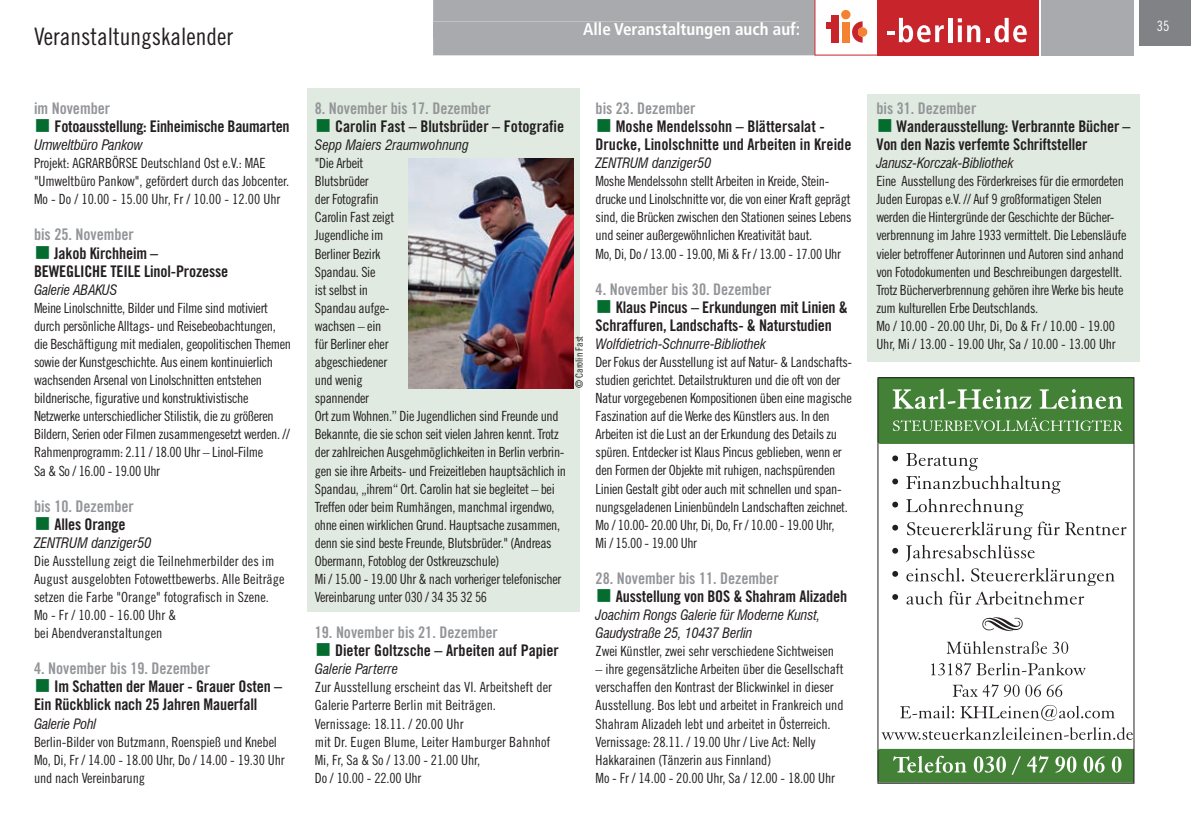
<style>
.page{position:relative;width:1191px;height:840px;background:#fff}
.page>*{position:absolute;margin:0;border:0;box-sizing:border-box;transform-origin:0 0}
.t1{font:24px "Trade Gothic Cond Eighteen";color:#231f20}
.t2{font:700 condensed 17px "Frutiger";color:#fff}
.t3{font:16px/18px "Trade Gothic Bold Cond Twenty";letter-spacing:-.01em;color:#231f20}
.t4{font:16px "Trade Gothic Bold Cond Twenty";color:#939598}
.t5{font:italic condensed 14.2px "Swiss 721 BT";color:#231f20}
.t6{font:14.2px "Trade Gothic Cond Eighteen";color:#fff}
.t7{font:14px/18px "Trade Gothic Cond Eighteen";letter-spacing:-.025em;color:#231f20}
.t8{font:14px/18px "Trade Gothic Cond Eighteen";color:#231f20}
.t9{font:italic condensed 14px/18px "Swiss 721 BT";letter-spacing:-.01em;color:#231f20}
.t10{font:10px "Trade Gothic Cond Eighteen";color:#231f20}
</style>
<div class="page">
<div style="left:1140px;top:0;width:51px;height:45px;background:#808285"></div>
<div style="left:877px;top:0;width:161px;height:55px;background:#c8242b"></div>
<svg style="left:887px;top:18px;width:56px;height:24px"></svg>
<hr style="left:948px;top:18px;width:4px;height:24px;background:#fff">
<svg style="left:957px;top:18px;width:69px;height:24px"></svg>
<div style="left:841px;top:10px;width:9px;height:9px;background:#f48232;border-radius:50%"></div>
<svg style="left:852px;top:21px;width:10px;height:22px"></svg>
<div style="left:831px;top:15px;width:8px;height:28px;background:#c8242b"></div>
<div style="left:826px;top:22px;width:8px;height:6px;background:#c8242b"></div>
<div style="left:842px;top:22px;width:7px;height:21px;background:#f48232"></div>
<div style="left:858px;top:27px;width:9px;height:10px;background:#f48232;border-radius:50%"></div>
<div style="left:433px;top:0;width:381px;height:55px;background:#a8aaad"></div>
<div style="left:433px;top:22px;width:366px;height:16px;background:#a8aaad"></div>
<hr style="left:814px;top:55px;width:63px;height:1px;background:#c8242b">
<div style="left:1041px;top:0;width:93px;height:55px;background:#a8aaad"></div>
<hr style="left:814px;top:0;width:1px;height:55px;background:#c8242b">
<div style="left:867px;top:94px;width:273px;height:268px;background:#e0eae0"></div>
<div style="left:308px;top:88px;width:272px;height:523px;background:#e0eae0"></div>
<svg style="left:879px;top:379px;width:253px;height:64px;background:#59904e"></svg>
<svg style="left:947px;top:641px;width:121px;height:12px"></svg>
<svg style="left:931px;top:662px;width:154px;height:13px"></svg>
<svg style="left:952px;top:684px;width:46px;height:12px"></svg>
<svg style="left:1004px;top:684px;width:15px;height:12px"></svg>
<svg style="left:1025px;top:684px;width:37px;height:12px"></svg>
<svg style="left:900px;top:705px;width:54px;height:13px"></svg>
<svg style="left:960px;top:705px;width:154px;height:15px"></svg>
<svg style="left:881px;top:727px;width:251px;height:12px"></svg>
<svg style="left:879px;top:748px;width:253px;height:33px;background:#619556"></svg>
<svg style="left:892px;top:455px;width:6px;height:6px"></svg>
<svg style="left:892px;top:478px;width:6px;height:6px"></svg>
<svg style="left:892px;top:501px;width:6px;height:6px"></svg>
<svg style="left:892px;top:524px;width:6px;height:6px"></svg>
<svg style="left:892px;top:547px;width:6px;height:6px"></svg>
<svg style="left:892px;top:571px;width:6px;height:5px"></svg>
<svg style="left:892px;top:594px;width:6px;height:5px"></svg>
<svg style="left:906px;top:453px;width:220px;height:108px"></svg>
<svg style="left:906px;top:568px;width:208px;height:36px"></svg>
<svg style="left:982px;top:617px;width:40px;height:13px"></svg>
<div style="left:877px;top:377px;width:257px;height:406px;border:1px solid #231f20"></div>
<img style="left:408px;top:159px;width:165px;height:229px">
<h1 class="t1" style="left:34px;top:23px;width:201px">Veranstaltungskalender</h1>
<p class="t4" style="left:34px;top:98px;width:78px">im November</p>
<p class="t3" style="left:54px;top:117px;width:237px">Fotoausstellung: Einheimische Baumarten</p>
<p class="t5" style="left:34px;top:136px;width:110px">Umweltbüro Pankow</p>
<p class="t7" style="left:34px;top:154px;width:257px">Projekt: AGRARBÖRSE Deutschland Ost e.V.: MAE "Umweltbüro Pankow", gefördert durch das Jobcenter.<br>Mo - Do / 10.00 - 15.00 Uhr, Fr / 10.00 - 12.00 Uhr</p>
<p class="t4" style="left:34px;top:225px;width:101px">bis 25. November</p>
<p class="t3" style="left:34px;top:243px;width:196px;text-indent:20px">Jakob Kirchheim –<br>BEWEGLICHE TEILE Linol-Prozesse</p>
<p class="t9" style="left:34px;top:280px;width:85px">Galerie ABAKUS</p>
<p class="t7" style="left:34px;top:298px;width:259px">Meine Linolschnitte, Bilder und Filme sind motiviert durch persönliche Alltags- und Reisebeobachtungen, die Beschäftigung mit medialen, geopolitischen Themen sowie der Kunstgeschichte. Aus einem kontinuierlich wachsenden Arsenal von Linolschnitten entstehen bildnerische, figurative und konstruktivistische Netzwerke unterschiedlicher Stilistik, die zu größeren Bildern, Serien oder Filmen zusammengesetzt werden. // Rahmenprogramm: 2.11 / 18.00 Uhr – Linol-Filme<br>Sa &amp; So / 16.00 - 19.00 Uhr</p>
<p class="t4" style="left:34px;top:496px;width:101px">bis 10. Dezember</p>
<p class="t3" style="left:54px;top:514px;width:73px">Alles Orange</p>
<p class="t5" style="left:34px;top:533px;width:119px">ZENTRUM danziger50</p>
<p class="t8" style="left:34px;top:551px;width:252px">Die Ausstellung zeigt die Teilnehmerbilder des im August ausgelobten Fotowettbewerbs. Alle Beiträge setzen die Farbe "Orange" fotografisch in Szene.<br>Mo - Fr / 10.00 - 16.00 Uhr &amp;<br>bei Abendveranstaltungen</p>
<p class="t4" style="left:34px;top:658px;width:177px">4. November bis 19. Dezember</p>
<p class="t3" style="left:34px;top:677px;width:249px;text-indent:20px">Im Schatten der Mauer - Grauer Osten –<br>Ein Rückblick nach 25 Jahren Mauerfall</p>
<p class="t9" style="left:34px;top:714px;width:64px">Galerie Pohl</p>
<p class="t7" style="left:34px;top:732px;width:252px">Berlin-Bilder von Butzmann, Roenspieß und Knebel<br>Mo, Di, Fr / 14.00 - 18.00 Uhr, Do / 14.00 - 19.30 Uhr und nach Vereinbarung</p>
<p class="t2" style="left:583px;top:19px;width:219px">Alle Veranstaltungen auch auf:</p>
<p class="t4" style="left:315px;top:98px;width:177px">8. November bis 17. Dezember</p>
<p class="t3" style="left:335px;top:117px;width:231px">Carolin Fast – Blutsbrüder – Fotografie</p>
<p class="t9" style="left:315px;top:136px;width:156px">Sepp Maiers 2raumwohnung</p>
<p class="t7" style="left:315px;top:154px;width:253px">"Die Arbeit<br>Blutsbrüder<br>der Fotografin<br>Carolin Fast zeigt<br>Jugendliche im<br>Berliner Bezirk<br>Spandau. Sie<br>ist selbst in<br>Spandau aufge-<br>wachsen – ein<br>für Berliner eher<br>abgeschiedener<br>und wenig<br>spannender<br>Ort zum Wohnen.” Die Jugendlichen sind Freunde und<br>Bekannte, die sie schon seit vielen Jahren kennt. Trotz der zahlreichen Ausgehmöglichkeiten in Berlin verbrin&shy;gen sie ihre Arbeits- und Freizeitleben hauptsächlich in<br>Spandau, „ihrem“ Ort. Carolin hat sie begleitet – bei<br>Treffen oder beim Rumhängen, manchmal irgendwo, ohne einen wirklichen Grund. Hauptsache zusammen, denn sie sind beste Freunde, Blutsbrüder." (Andreas<br>Obermann, Fotoblog der Ostkreuzschule)<br>Mi / 15.00 - 19.00 Uhr &amp; nach vorheriger telefonischer<br>Vereinbarung unter 030 / 34 35 32 56</p>
<p class="t4" style="left:315px;top:622px;width:184px">19. November bis 21. Dezember</p>
<p class="t3" style="left:335px;top:641px;width:225px">Dieter Goltzsche – Arbeiten auf Papier</p>
<p class="t9" style="left:315px;top:659px;width:85px">Galerie Parterre</p>
<p class="t8" style="left:315px;top:677px;width:239px">Zur Ausstellung erscheint das VI. Arbeitsheft der Galerie Parterre Berlin mit Beiträgen.<br>Vernissage: 18.11. / 20.00 Uhr<br>mit Dr. Eugen Blume, Leiter Hamburger Bahnhof Mi, Fr, Sa &amp; So / 13.00 - 21.00 Uhr,<br>Do / 10.00 - 22.00 Uhr</p>
<p class="t10" style="left:573px;top:388px;width:54px;rotate:-90deg">© Carolin Fast</p>
<p class="t4" style="left:595px;top:98px;width:101px">bis 23. Dezember</p>
<p class="t3" style="left:595px;top:117px;width:257px;text-align:center">Moshe Mendelssohn – Blättersalat -<br>Drucke, Linolschnitte und Arbeiten in Kreide</p>
<p class="t9" style="left:595px;top:154px;width:117px">ZENTRUM danziger50</p>
<p class="t7" style="left:595px;top:172px;width:257px">Moshe Mendelssohn stellt Arbeiten in Kreide, Stein&shy;drucke und Linolschnitte vor, die von einer Kraft geprägt sind, die Brücken zwischen den Stationen seines Lebens und seiner außergewöhnlichen Kreativität baut.<br>Mo, Di, Do / 13.00 - 19.00, Mi &amp; Fr / 13.00 - 17.00 Uhr</p>
<p class="t4" style="left:595px;top:279px;width:177px">4. November bis 30. Dezember</p>
<p class="t3" style="left:595px;top:298px;width:254px;text-indent:20px">Klaus Pincus – Erkundungen mit Linien &amp;<br>Schraffuren, Landschafts- &amp; Naturstudien</p>
<p class="t9" style="left:595px;top:334px;width:172px">Wolfdietrich-Schnurre-Bibliothek</p>
<p class="t7" style="left:595px;top:352px;width:258px">Der Fokus der Ausstellung ist auf Natur- &amp; Landschafts&shy;studien gerichtet. Detailstrukturen und die oft von der Natur vorgegebenen Kompositionen üben eine magische Faszination auf die Werke des Künstlers aus. In den Arbeiten ist die Lust an der Erkundung des Details zu spüren. Entdecker ist Klaus Pincus geblieben, wenn er den Formen der Objekte mit ruhigen, nachspürenden Linien Gestalt gibt oder auch mit schnellen und span&shy;nungsgeladenen Linienbündeln Landschaften zeichnet.<br>Mo / 10.00- 20.00 Uhr, Di, Do, Fr / 10.00 - 19.00 Uhr,<br>Mi / 15.00 - 19.00 Uhr</p>
<p class="t4" style="left:595px;top:568px;width:184px">28. November bis 11. Dezember</p>
<p class="t3" style="left:616px;top:586px;width:233px">Ausstellung von BOS &amp; Shahram Alizadeh</p>
<p class="t9" style="left:595px;top:605px;width:226px">Joachim Rongs Galerie für Moderne Kunst,<br>Gaudystraße 25, 10437 Berlin</p>
<p class="t7" style="left:595px;top:641px;width:240px">Zwei Künstler, zwei sehr verschiedene Sichtweisen</p>
<p class="t7" style="left:595px;top:659px;width:249px">– ihre gegensätzliche Arbeiten über die Gesellschaft verschaffen den Kontrast der Blickwinkel in dieser Ausstellung. Bos lebt und arbeitet in Frankreich und Shahram Alizadeh lebt und arbeitet in Österreich.<br>Vernissage: 28.11. / 19.00 Uhr / Live Act: Nelly Hakkarainen (Tänzerin aus Finnland)<br>Mo - Fr / 14.00 - 20.00 Uhr, Sa / 12.00 - 18.00 Uhr</p>
<p class="t4" style="left:876px;top:98px;width:101px">bis 31. Dezember</p>
<p class="t3" style="left:876px;top:117px;width:256px;text-indent:20px">Wanderausstellung: Verbrannte Bücher –<br>Von den Nazis verfemte Schriftsteller</p>
<p class="t9" style="left:876px;top:154px;width:139px">Janusz-Korczak-Bibliothek</p>
<p class="t7" style="left:876px;top:172px;width:252px">Eine Ausstellung des Förderkreises für die ermordeten Juden Europas e.V. // Auf 9 großformatigen Stelen werden die Hintergründe der Geschichte der Bücher&shy;verbrennung im Jahre 1933 vermittelt. Die Lebensläufe vieler betroffener Autorinnen und Autoren sind anhand von Fotodokumenten und Beschreibungen dargestellt.<br>Trotz Bücherverbrennung gehören ihre Werke bis heute zum kulturellen Erbe Deutschlands.<br>Mo / 10.00 - 20.00 Uhr, Di, Do &amp; Fr / 10.00 - 19.00<br>Uhr, Mi / 13.00 - 19.00 Uhr, Sa / 10.00 - 13.00 Uhr</p>
<p class="t6" style="left:1157px;top:18px;width:14px">35</p>
</div>
